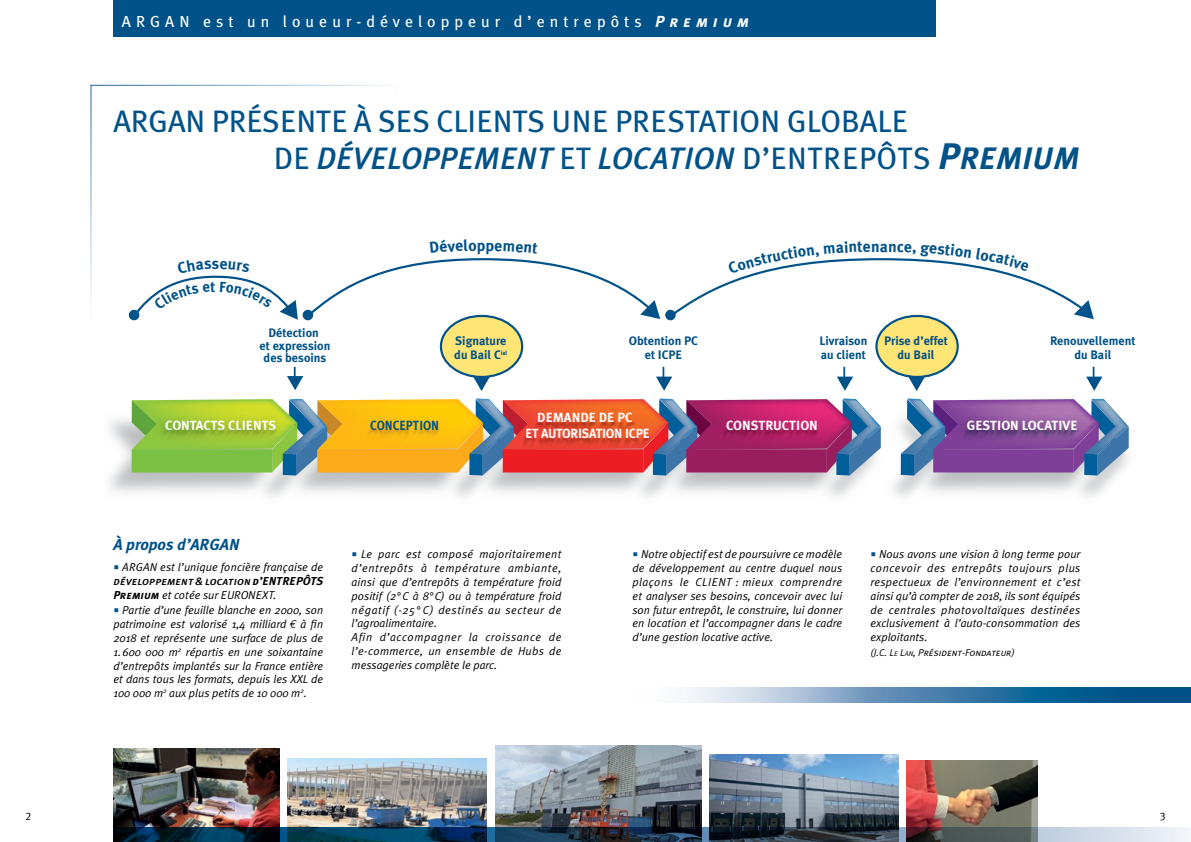
<style>
.page{position:relative;width:1191px;height:842px;background:#fff}
.page>*{position:absolute;margin:0;border:0;box-sizing:border-box;transform-origin:0 0}
.t1{font:31px "Meta Plus Book Caps";color:#005288}
.t2{font:italic 31px "Meta Plus Medium Caps";color:#005288}
.t3{font:16px "Meta Plus";letter-spacing:.31em;color:#fff}
.t4{font:italic 700 16px "Meta Plus";color:#005288}
.t5{font:700 15.8px "Meta Plus";color:#005288}
.t6{font:700 13.3px/15.9px "Meta Plus";color:#fff;text-align:center}
.t7{font:700 13.3px "Meta Plus";letter-spacing:-.005em;color:#005288;scale:.91 1}
.t8{font:700 12.3px/14px "Meta Plus";color:#005288;text-align:center}
.t9{font:italic 11.5px/13.8px "Meta Plus Normal";color:#000;text-align:justify}
.t10{font:italic 11.5px/13.8px "Meta Plus Normal";letter-spacing:.03em;color:#000}
.t11{font:italic 11.5px "Meta Plus Medium Caps";letter-spacing:.01em;color:#000}
.t12{font:11px "Meta Plus Normal Caps";color:#000}
.t13{font:italic 10px "Meta Plus Normal Caps";color:#000}
.s1{font-family:"Meta Plus Bold Caps";font-style:italic}
.s2{font-family:"Meta Plus Book Caps";font-style:normal}
.s3{font-family:"Meta Plus Bold Caps";font-size:37px}
.s4{font-family:"Meta Plus Bold Caps"}
.s5{color:#005288}
.s6{font-family:"Euro Mono"}
.s7{font-style:inherit}
.s8{font-size:7px}
</style>
<div class="page">
<div style="left:113px;top:0;width:822px;height:37px;background:#005288"></div>
<img style="left:109px;top:418px;width:1020px;height:79px">
<svg style="left:900px;top:398px;width:228px;height:77px"></svg>
<img style="left:932px;top:398px;width:176px;height:74px">
<img style="left:489px;top:475px;width:191px;height:6px">
<img style="left:948px;top:407px;width:141px;height:44px">
<svg style="left:132px;top:398px;width:749px;height:77px;background:#a97564"></svg>
<img style="left:335px;top:398px;width:135px;height:73px">
<div style="left:441px;top:316px;width:81px;height:61px;background:#ffe476;border-radius:50%"></div>
<div style="left:440px;top:315px;width:83px;height:63px;border:2px solid #005288;border-radius:50%"></div>
<div style="left:876px;top:316px;width:81px;height:61px;background:#ffe476;border-radius:50%"></div>
<div style="left:875px;top:315px;width:83px;height:63px;border:2px solid #005288;border-radius:50%"></div>
<svg style="left:473px;top:377px;width:17px;height:14px"></svg>
<svg style="left:908px;top:377px;width:16px;height:14px"></svg>
<svg style="left:287px;top:367px;width:16px;height:23px"></svg>
<svg style="left:656px;top:367px;width:16px;height:24px"></svg>
<svg style="left:837px;top:367px;width:16px;height:24px"></svg>
<svg style="left:1086px;top:367px;width:16px;height:24px"></svg>
<svg style="left:129px;top:310px;width:10px;height:10px"></svg>
<div style="left:303px;top:310px;width:10px;height:10px;background:#005288;border-radius:50%"></div>
<img style="left:287px;top:758px;width:200px;height:70px">
<img style="left:113px;top:749px;width:166px;height:79px">
<img style="left:495px;top:745px;width:206px;height:83px">
<img style="left:710px;top:754px;width:188px;height:74px">
<img style="left:906px;top:761px;width:131px;height:67px">
<svg style="left:113px;top:828px;width:1077px;height:14px;background:#344e5f"></svg>
<svg style="left:685px;top:688px;width:506px;height:14px;background:#588db4"></svg>
<svg style="left:131px;top:275px;width:167px;height:45px"></svg>
<svg style="left:666px;top:258px;width:427px;height:62px"></svg>
<svg style="left:304px;top:258px;width:356px;height:62px"></svg>
<h2 class="t3" style="left:122px;top:12px;width:629px">ARGAN est un loueur-développeur d’entrepôts <span class="s1">Premium</span></h2>
<h1 class="t1" style="left:113px;top:103px;width:796px">ARGAN PRÉSENTE À SES CLIENTS UNE PRESTATION GLOBALE</h1>
<h1 class="t2" style="left:274px;top:141px;width:807px"><span class="s2">DE</span> DÉVELOPPEMENT <span class="s2">ET</span> LOCATION <span class="s2">D’ENTREPÔTS</span> <span class="s3">P</span><span class="s4">REMIUM</span></h1>
<h3 class="t5" style="left:477px;top:236px;width:10px">p</h3>
<h3 class="t5" style="left:871px;top:237px;width:18px">na</h3>
<p class="t8" style="left:259px;top:326px;width:72px;line-height:12.5px">Détection<br>et expression des besoins</p>
<p class="t8" style="left:454px;top:333px;width:55px;text-align:left">Signature du Bail C<sup>ial</sup></p>
<p class="t8" style="left:629px;top:333px;width:71px">Obtention PC et ICPE</p>
<p class="t8" style="left:819px;top:333px;width:49px;text-align:left">Livraison au client</p>
<p class="t8" style="left:1050px;top:334px;width:87px">Renouvellement du Bail</p>
<p class="t8" style="left:884px;top:333px;width:65px">Prise d’effet du Bail</p>
<p class="t6" style="left:525px;top:409px;width:126px">DEMANDE DE PC<br>ET AUTORISATION ICPE</p>
<p class="t6" style="left:165px;top:417px;width:112px">CONTACTS CLIENTS</p>
<p class="t7" style="left:370px;top:417px;width:77px">CONCEPTION</p>
<p class="t6" style="left:726px;top:417px;width:93px">CONSTRUCTION</p>
<p class="t6" style="left:967px;top:417px;width:112px">GESTION LOCATIVE</p>
<h2 class="t4" style="left:113px;top:535px;width:127px">À propos d’ARGAN</h2>
<p class="t9" style="left:113px;top:560px;width:211px"><span class="s5">▪</span> ARGAN est l’unique foncière française de</p>
<p class="t11" style="left:113px;top:574px;width:211px">développement &amp; location <span class="s4">d’ENTREPÔTS</span></p>
<p class="t9" style="left:113px;top:588px;width:165px"><span class="s4">Premium</span> et cotée sur EURONEXT.</p>
<p class="t9" style="left:113px;top:603px;width:211px"><span class="s5">▪</span> Partie d’une feuille blanche en 2000, son patrimoine est valorisé 1,4 milliard <span class="s6">E</span> à fin 2018 et représente une surface de plus de 1.600 000 m<sup>2</sup> répartis en une soixantaine d’entrepôts implantés sur la France entière et dans tous les formats, depuis les XXL de 100 000 m<sup>2</sup> aux plus petits de 10 000 m<sup>2</sup>.</p>
<p class="t10" style="left:351px;top:547px;width:211px"><span class="s5">▪</span> Le parc est composé majoritairement d’entrepôts à température ambiante, ainsi que d’entrepôts à température froid positif (2° C à 8°C) ou à température froid négatif (-25° C) destinés au secteur de l’agroalimentaire.<br>Afin d’accompagner la croissance de l’e-commerce, un ensemble de Hubs de messageries complète le parc.</p>
<p class="t9" style="left:632px;top:547px;width:211px"><span class="s5">▪</span> Notre objectif est de poursuivre ce modèle de développement au centre duquel nous plaçons le CLIENT : mieux comprendre et analyser ses besoins, concevoir avec lui son futur entrepôt, le construire, lui donner en location et l’accompagner dans le cadre d’une gestion locative active.</p>
<p class="t9" style="left:870px;top:547px;width:211px"><span class="s5">▪</span> Nous avons une vision à long terme pour concevoir des entrepôts toujours plus respectueux de l’environnement et c’est ainsi qu’à compter de 2018, ils sont équipés de centrales photovoltaïques destinées exclusivement à l’auto-consommation des exploitants.</p>
<p class="t13" style="left:870px;top:647px;width:146px"><span class="s7">(J.C. L</span><span class="s8">E</span> <span class="s7">L</span><span class="s8">AN</span><span class="s7">,</span> Président-Fondateur)</p>
<p class="t12" style="left:25px;top:809px;width:7px">2</p>
<p class="t12" style="left:1159px;top:809px;width:7px">3</p>
</div>
